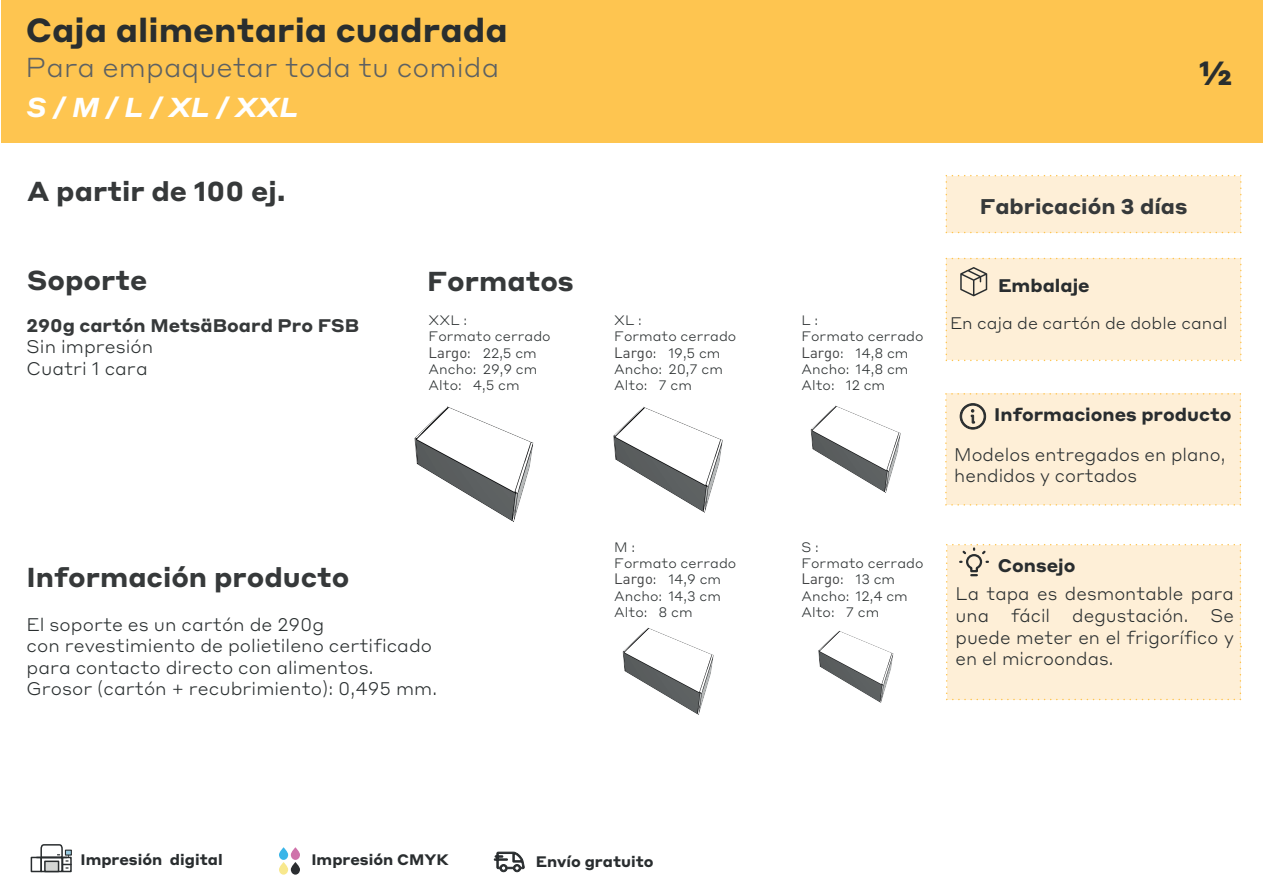
<style>
.page{position:relative;width:1263px;height:893px;background:#fff}
.page>*{position:absolute;margin:0;border:0;box-sizing:border-box;transform-origin:0 0}
.t1{font:700 33px "Styrene A";color:#292e2f}
.t2{font:700 27px "Styrene A";color:#36393a}
.t3{font:300 27px "Styrene A";letter-spacing:.005em;color:#5d6162}
.t4{font:italic 700 27px "Styrene A";color:#fff}
.t5{font:700 21px "Styrene A";color:#36393a}
.t6{font:300 18px/21.6px "Styrene A";color:#292e2f}
.t7{font:700 18px "Styrene A";color:#292d2f}
.t8{font:700 18px "Styrene A";color:#36393a}
.t9{font:300 16.5px "Styrene A";color:#292e2f}
.t10{font:700 15px "Styrene A";color:#292d2f}
.t11{font:14.85px "DIN Pro";color:#414243}
.t12{font:300 13.5px/16.2px "Styrene A";color:#292e2f}
.s1{font-family:"DIN Pro";font-weight:400;font-size:14.85px;color:#414243}
.s2{font-family:"Styrene A";font-weight:300;font-size:13.5px;color:#292e2f}
</style>
<div class="page">
<div style="left:2px;top:0;width:1261px;height:142px;background:#fec550"></div>
<div style="left:945px;top:175px;width:297px;height:59px;background:#feefd7"></div>
<div style="left:945px;top:257px;width:297px;height:105px;background:#feefd7"></div>
<img style="left:414px;top:406px;width:120px;height:116px">
<img style="left:613px;top:406px;width:110px;height:107px">
<img style="left:810px;top:405px;width:91px;height:88px">
<img style="left:622px;top:628px;width:92px;height:87px">
<img style="left:818px;top:630px;width:76px;height:73px">
<div style="left:946px;top:544px;width:296px;height:157px;background:#feefd7"></div>
<div style="left:945px;top:393px;width:297px;height:113px;background:#feefd7"></div>
<svg style="left:494px;top:852px;width:31px;height:20px"></svg>
<svg style="left:279px;top:847px;width:21px;height:28px"></svg>
<div style="left:40px;top:857px;width:23px;height:15px;border:2px solid #292d2f"></div>
<svg style="left:44px;top:869px;width:15px;height:3px"></svg>
<div style="left:62px;top:857px;width:10px;height:15px;border:2px solid #292d2f"></div>
<div style="left:31px;top:857px;width:11px;height:15px;border:2px solid #292d2f"></div>
<svg style="left:40px;top:844px;width:31px;height:25px"></svg>
<h1 class="t1" style="left:26px;top:2px;width:484px">Caja alimentaria cuadrada</h1>
<h2 class="t3" style="left:26px;top:45px;width:475px">Para empaquetar toda tu comida</h2>
<h2 class="t4" style="left:27px;top:84px;width:273px">S / M / L / XL / XXL</h2>
<h2 class="t2" style="left:27px;top:168px;width:260px">A partir de 100 ej.</h2>
<h1 class="t1" style="left:1199px;top:45px;width:35px">½</h1>
<p class="t5" style="left:980px;top:188px;width:209px">Fabricación 3 días</p>
<h2 class="t2" style="left:27px;top:257px;width:122px">Soporte</h2>
<p class="t7" style="left:998px;top:270px;width:93px">Embalaje</p>
<p class="t8" style="left:27px;top:310px;width:334px">290g cartón MetsäBoard Pro FSB</p>
<p class="t6" style="left:27px;top:335px;width:128px">Sin impresión<br>Cuatri 1 cara</p>
<h2 class="t2" style="left:427px;top:258px;width:148px">Formatos</h2>
<p class="t12" style="left:429px;top:311px;width:124px">XXL :<br>Formato cerrado<br><span class="s1">Largo</span>: 22,5 cm<br>Ancho: 29,9 cm<br>Alto: 4,5 cm</p>
<p class="t12" style="left:614px;top:311px;width:124px">XL :<br>Formato cerrado<br><span class="s1">Largo</span>: 19,5 cm<br>Ancho: 20,7 cm<br>Alto: 7 cm</p>
<p class="t12" style="left:801px;top:311px;width:124px">L :<br>Formato cerrado<br><span class="s1">Largo</span>: 14,8 cm<br>Ancho: 14,8 cm<br>Alto: 12 cm</p>
<p class="t9" style="left:950px;top:310px;width:279px">En caja de cartón de doble canal</p>
<h2 class="t2" style="left:27px;top:554px;width:324px">Información producto</h2>
<p class="t6" style="left:27px;top:612px;width:412px">El soporte es un cartón de 290g<br>con revestimiento de polietileno certificado para contacto directo con alimentos.<br>Grosor (cartón + recubrimiento): 0,495 mm.</p>
<p class="t12" style="left:614px;top:538px;width:124px">M :<br>Formato cerrado<br><span class="s1">Largo</span>: 14,9 cm<br>Ancho: 14,3 cm<br>Alto: 8 cm</p>
<p class="t12" style="left:801px;top:538px;width:124px">S :<br>Formato cerrado</p>
<p class="t11" style="left:801px;top:569px;width:95px">Largo<span class="s2">: 13 cm</span></p>
<p class="t12" style="left:801px;top:587px;width:108px">Ancho: 12,4 cm<br>Alto: 7 cm</p>
<p class="t7" style="left:994px;top:400px;width:239px">Informaciones producto</p>
<p class="t6" style="left:954px;top:442px;width:273px">Modelos entregados en plano, hendidos y cortados</p>
<p class="t7" style="left:998px;top:550px;width:79px">Consejo</p>
<p class="t6" style="left:955px;top:582px;width:280px;text-align:justify">La tapa es desmontable para una fácil degustación. Se puede meter en el frigorífico y en el microondas.</p>
<p class="t10" style="left:80px;top:846px;width:144px">Impresión digital</p>
<p class="t10" style="left:311px;top:846px;width:139px">Impresión CMYK</p>
<p class="t10" style="left:536px;top:848px;width:119px">Envío gratuito</p>
</div>
